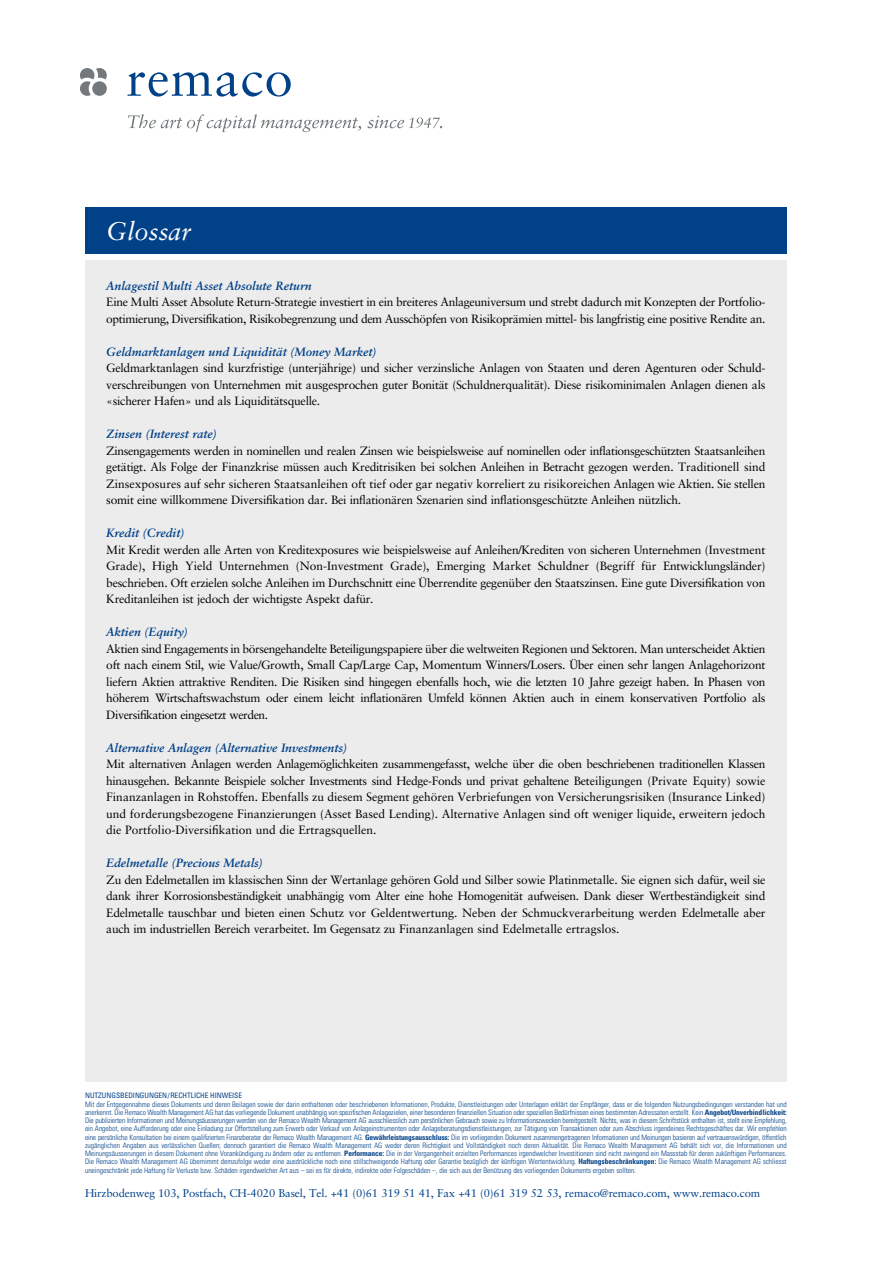
<style>
.page{position:relative;width:893px;height:1263px;background:#fff}
.page>*{position:absolute;margin:0;border:0;box-sizing:border-box;transform-origin:0 0}
.t1{font:25.5px "Sabon Italic Os F";color:#fff}
.t2{font:12px/16.5px "Sabon";letter-spacing:-.025em;color:#000;text-align:justify}
.t3{font:12px "Sabon Bold Italic Os F";color:#004188}
.t4{font:11.25px "Sabon";letter-spacing:-.01em;color:#004188}
.t5{font:300 condensed 7.5px/8.2px "Univers";letter-spacing:-.005em;color:#004188;text-align:justify}
.t6{font:condensed 7.5px "Univers";letter-spacing:-.005em;color:#004188}
.s1{font-weight:700}
</style>
<div class="page">
<div style="left:85px;top:260px;width:702px;height:822px;background:#ececec"></div>
<div style="left:85px;top:207px;width:702px;height:47px;background:#004188"></div>
<svg style="left:128px;top:72px;width:163px;height:25px"></svg>
<svg style="left:80px;top:68px;width:27px;height:28px"></svg>
<div style="left:92px;top:81px;width:15px;height:15px;background:#72787b;border-radius:50%"></div>
<svg style="left:128px;top:114px;width:233px;height:18px"></svg>
<svg style="left:368px;top:116px;width:74px;height:12px"></svg>
<h1 class="t1" style="left:106px;top:217px;width:87px">Glossar</h1>
<p class="t3" style="left:106px;top:278px;width:207px">Anlagestil Multi Asset Absolute Return</p>
<p class="t2" style="left:106px;top:294px;width:661px">Eine Multi Asset Absolute Return-Strategie investiert in ein breiteres Anlageuniversum und strebt dadurch mit Konzepten der Portfolio&shy;optimierung, Diversifikation, Risikobegrenzung und dem Ausschöpfen von Risikoprämien mittel- bis langfristig eine positive Rendite an.</p>
<p class="t3" style="left:106px;top:344px;width:272px">Geldmarktanlagen und Liquidität (Money Market)</p>
<p class="t2" style="left:106px;top:360px;width:661px">Geldmarktanlagen sind kurzfristige (unterjährige) und sicher verzinsliche Anlagen von Staaten und deren Agenturen oder Schuld&shy;verschreibungen von Unternehmen mit ausgesprochen guter Bonität (Schuldnerqualität). Diese risikominimalen Anlagen dienen als «sicherer Hafen» und als Liquiditätsquelle.</p>
<p class="t3" style="left:106px;top:427px;width:112px">Zinsen (Interest rate)</p>
<p class="t2" style="left:106px;top:442px;width:661px">Zinsengagements werden in nominellen und realen Zinsen wie beispielsweise auf nominellen oder inflationsgeschützten Staatsanleihen getätigt. Als Folge der Finanzkrise müssen auch Kreditrisiken bei solchen Anleihen in Betracht gezogen werden. Traditionell sind Zinsexposures auf sehr sicheren Staatsanleihen oft tief oder gar negativ korreliert zu risikoreichen Anlagen wie Aktien. Sie stellen somit eine willkommene Diversifikation dar. Bei inflationären Szenarien sind inflationsgeschützte Anleihen nützlich.</p>
<p class="t3" style="left:106px;top:526px;width:80px">Kredit (Credit)</p>
<p class="t2" style="left:106px;top:541px;width:661px">Mit Kredit werden alle Arten von Kreditexposures wie beispielsweise auf Anleihen/Krediten von sicheren Unternehmen (Investment Grade), High Yield Unternehmen (Non-Investment Grade), Emerging Market Schuldner (Begriff für Entwicklungsländer) beschrieben. Oft erzielen solche Anleihen im Durchschnitt eine Überrendite gegenüber den Staatszinsen. Eine gute Diversifikation von Kreditanleihen ist jedoch der wichtigste Aspekt dafür.</p>
<p class="t3" style="left:106px;top:625px;width:83px">Aktien (Equity)</p>
<p class="t2" style="left:106px;top:640px;width:661px">Aktien sind Engagements in börsengehandelte Beteiligungspapiere über die weltweiten Regionen und Sektoren. Man unterscheidet Aktien oft nach einem Stil, wie Value/Growth, Small Cap/Large Cap, Momentum Winners/Losers. Über einen sehr langen Anlagehorizont liefern Aktien attraktive Renditen. Die Risiken sind hingegen ebenfalls hoch, wie die letzten 10 Jahre gezeigt haben. In Phasen von höherem Wirtschaftswachstum oder einem leicht inflationären Umfeld können Aktien auch in einem konservativen Portfolio als Diversifikation eingesetzt werden.</p>
<p class="t3" style="left:106px;top:740px;width:242px">Alternative Anlagen (Alternative Investments)</p>
<p class="t2" style="left:106px;top:756px;width:661px">Mit alternativen Anlagen werden Anlagemöglichkeiten zusammengefasst, welche über die oben beschriebenen traditionellen Klassen hinausgehen. Bekannte Beispiele solcher Investments sind Hedge-Fonds und privat gehaltene Beteiligungen (Private Equity) sowie Finanzanlagen in Rohstoffen. Ebenfalls zu diesem Segment gehören Verbriefungen von Versicherungsrisiken (Insurance Linked) und forderungsbezogene Finanzierungen (Asset Based Lending). Alternative Anlagen sind oft weniger liquide, erweitern jedoch die Portfolio-Diversifikation und die Ertragsquellen.</p>
<p class="t3" style="left:106px;top:856px;width:158px">Edelmetalle (Precious Metals)</p>
<p class="t2" style="left:106px;top:871px;width:661px">Zu den Edelmetallen im klassischen Sinn der Wertanlage gehören Gold und Silber sowie Platinmetalle. Sie eignen sich dafür, weil sie dank ihrer Korrosionsbeständigkeit unabhängig vom Alter eine hohe Homogenität aufweisen. Dank dieser Wertbeständigkeit sind Edelmetalle tauschbar und bieten einen Schutz vor Geldentwertung. Neben der Schmuckverarbeitung werden Edelmetalle aber auch im industriellen Bereich verarbeitet. Im Gegensatz zu Finanzanlagen sind Edelmetalle ertragslos.</p>
<p class="t6" style="left:85px;top:1091px;width:159px">NUTZUNGSBEDINGUNGEN/RECHTLICHE HINWEISE</p>
<p class="t5" style="left:85px;top:1100px;width:703px">Mit der Entgegennahme dieses Dokuments und deren Beilagen sowie der darin enthaltenen oder beschriebenen Informationen, Produkte, Dienstleistungen oder Unterlagen erklärt der Empfänger, dass er die folgenden Nutzungsbedingungen verstanden hat und anerkennt. Die Remaco Wealth Management AG hat das vorliegende Dokument unabhängig von spezifischen Anlagezielen, einer besonderen finanziellen Situation oder speziellen Bedürfnissen eines bestimmten Adressaten erstellt. Kein <span class="s1">Angebot/Unverbindlichkeit:<br></span>Die publizierten Informationen und Meinungsäusserungen werden von der Remaco Wealth Management AG ausschliesslich zum persönlichen Gebrauch sowie zu Informationszwecken bereitgestellt. Nichts, was in diesem Schriftstück enthalten ist, stellt eine Empfehlung, ein Angebot, eine Aufforderung oder eine Einladung zur Offertstellung zum Erwerb oder Verkauf von Anlageinstrumenten oder Anlageberatungsdienstleistungen, zur Tätigung von Transaktionen oder zum Abschluss irgendeines Rechtsgeschäftes dar. Wir empfehlen eine persönliche Konsultation bei einem qualifizierten Finanzberater der Remaco Wealth Management AG. <span class="s1">Gewährleistungsausschluss:</span> Die im vorliegenden Dokument zusammengetragenen Informationen und Meinungen basieren auf vertrauenswürdigen, öffentlich zugänglichen Angaben aus verlässlichen Quellen; dennoch garantiert die Remaco Wealth Management AG weder deren Richtigkeit und Vollständigkeit noch deren Aktualität. Die Remaco Wealth Management AG behält sich vor, die Informationen und Meinungsäusserungen in diesem Dokument ohne Vorankündigung zu ändern oder zu entfernen. <span class="s1">Performance:</span> Die in der Vergangenheit erzielten Performances irgendwelcher Investitionen sind nicht zwingend ein Massstab für deren zukünftigen Performances.<br>Die Remaco Wealth Management AG übernimmt demzufolge weder eine ausdrückliche noch eine stillschweigende Haftung oder Garantie bezüglich der künftigen Wertentwicklung. <span class="s1">Haftungsbeschränkungen:</span> Die Remaco Wealth Management AG schliesst uneingeschränkt jede Haftung für Verluste bzw. Schäden irgendwelcher Art aus – sei es für direkte, indirekte oder Folgeschäden –, die sich aus der Benützung des vorliegenden Dokuments ergeben sollten.</p>
<p class="t4" style="left:85px;top:1187px;width:677px">Hirzbodenweg 103, Postfach, CH-4020 Basel, Tel. +41 (0)61 319 51 41, Fax +41 (0)61 319 52 53, remaco@remaco.com, www.remaco.com</p>
</div>
